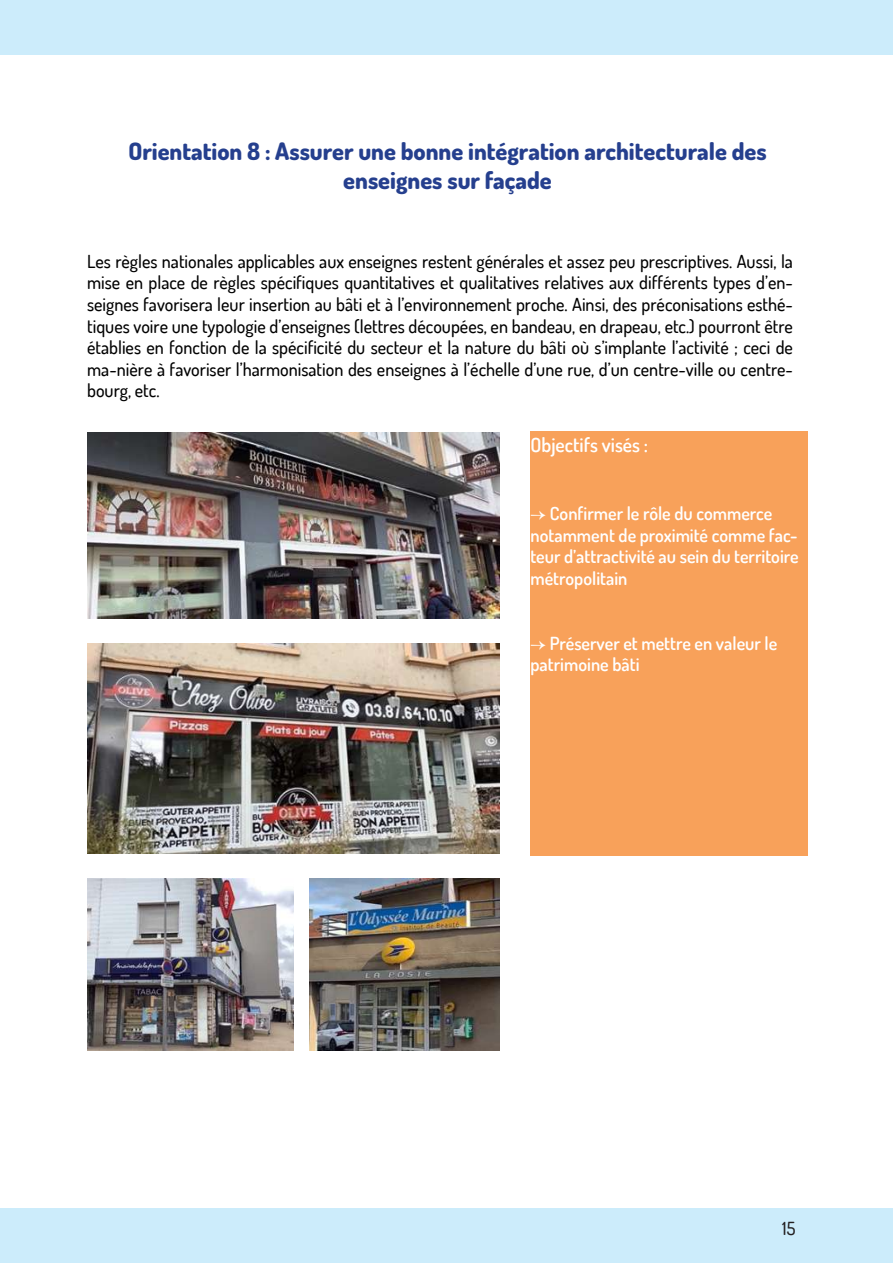
<style>
.page{position:relative;width:893px;height:1263px;background:#fff}
.page>*{position:absolute;margin:0;border:0;box-sizing:border-box;transform-origin:0 0}
.t1{font:800 24px/28.8px "Dosis";color:#253f8e;text-align:center}
.t2{font:600 19.5px "Dosis";color:#fff}
.t3{font:500 18px/21.6px "Dosis";color:#000;text-align:justify}
.t4{font:600 18px/21.6px "Dosis";color:#fff}
.t5{font:500 18px "Dosis";color:#231f20}
.s1{font-family:"Minion Pro";font-weight:400}
</style>
<div class="page">
<div style="left:0;top:1209px;width:893px;height:54px;background:#ccecfb"></div>
<div style="left:530px;top:432px;width:278px;height:424px;background:#f8a15a"></div>
<img style="left:88px;top:432px;width:411px;height:187px">
<img style="left:88px;top:644px;width:411px;height:210px">
<img style="left:88px;top:878px;width:205px;height:172px">
<img style="left:309px;top:878px;width:190px;height:172px">
<div style="left:0;top:0;width:893px;height:54px;background:#ccecfb"></div>
<h1 class="t1" style="left:128px;top:136px;width:640px">Orientation 8 : Assurer une bonne intégration architecturale des enseignes sur façade</h1>
<p class="t3" style="left:87px;top:250px;width:707px">Les règles nationales applicables aux enseignes restent générales et assez peu prescriptives. Aussi, la mise en place de règles spécifiques quantitatives et qualitatives relatives aux différents types d’en&shy;seignes favorisera leur insertion au bâti et à l’environnement proche. Ainsi, des préconisations esthé&shy;tiques voire une typologie d’enseignes (lettres découpées, en bandeau, en drapeau, etc.) pourront être établies en fonction de la spécificité du secteur et la nature du bâti où s’implante l’activité ; ceci de ma-nière à favoriser l’harmonisation des enseignes à l’échelle d’une rue, d’un centre-ville ou centre&shy;bourg, etc.</p>
<p class="t2" style="left:530px;top:432px;width:119px">Objectifs visés :</p>
<p class="t4" style="left:530px;top:502px;width:270px"><span class="s1">→</span> Confirmer le rôle du commerce notamment de proximité comme fac&shy;teur d’attractivité au sein du territoire métropolitain</p>
<p class="t4" style="left:530px;top:632px;width:248px"><span class="s1">→</span> Préserver et mettre en valeur le patrimoine bâti</p>
<p class="t5" style="left:782px;top:1216px;width:15px">15</p>
</div>
